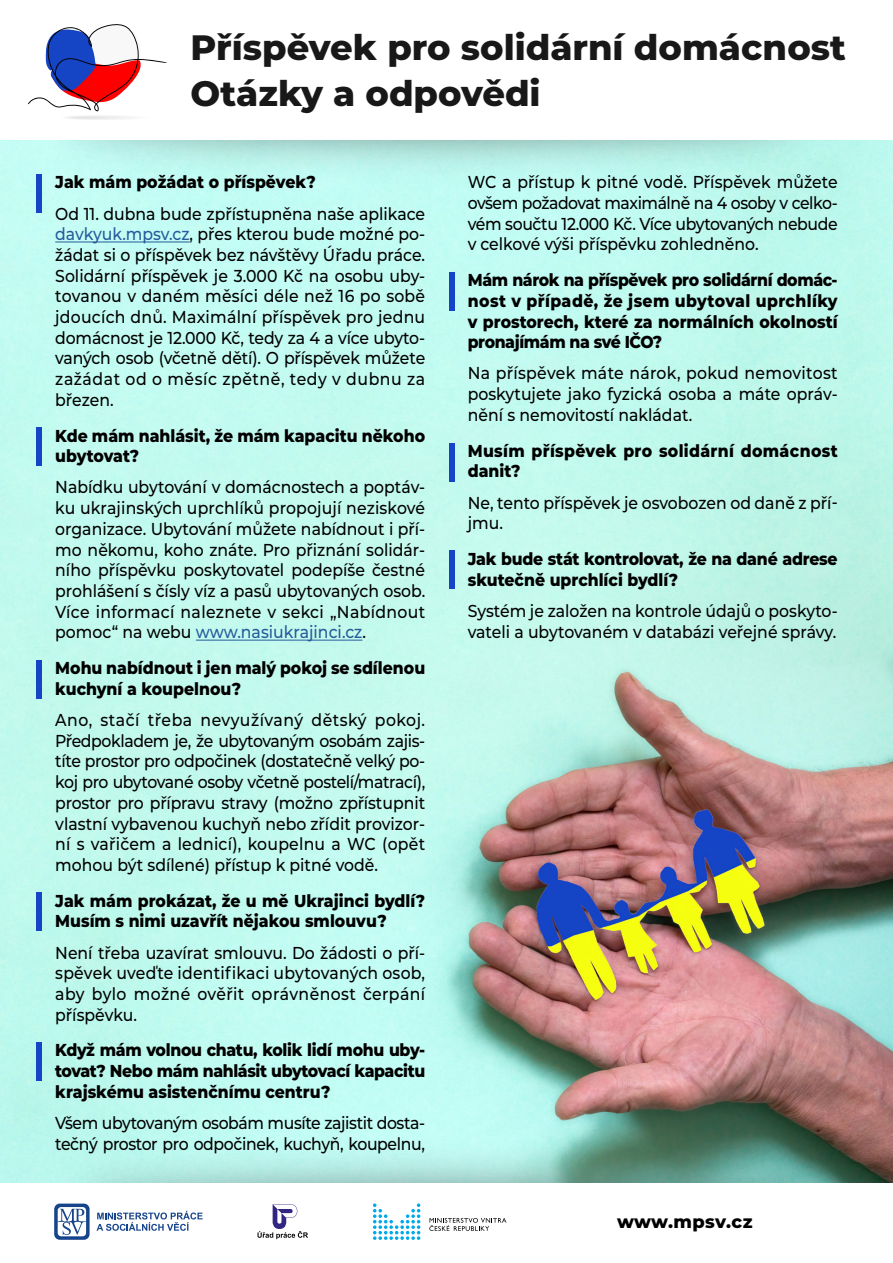
<style>
.page{position:relative;width:893px;height:1263px;background:#fff}
.page>*{position:absolute;margin:0;border:0;box-sizing:border-box;transform-origin:0 0}
.t1{font:800 35.25px/46px "Montserrat";color:#181818}
.t2{font:800 17.7px "Montserrat";letter-spacing:.02em;color:#000}
.t3{font:500 17.25px/20.7px "Montserrat";color:#000;text-align:justify;scale:.91 1}
.t4{font:800 17.25px/20.7px "Montserrat";color:#000;scale:.91 1}
.t5{font:500 17.25px/20.7px "Montserrat";letter-spacing:-.025em;color:#000;scale:.91 1}
.t6{font:800 17.25px/20.7px "Montserrat";letter-spacing:.02em;color:#000;scale:.91 1}
.s1{color:#275b9b}
</style>
<div class="page">
<img style="left:0;top:141px;width:893px;height:1041px">
<svg style="left:54px;top:1203px;width:36px;height:37px"></svg>
<svg style="left:97px;top:1211px;width:106px;height:20px"></svg>
<svg style="left:257px;top:1204px;width:51px;height:35px"></svg>
<svg style="left:429px;top:1218px;width:77px;height:13px"></svg>
<svg style="left:373px;top:1203px;width:47px;height:37px"></svg>
<svg style="left:28px;top:24px;width:139px;height:87px"></svg>
<img style="left:50px;top:141px;width:783px;height:68px">
<div style="left:37px;top:175px;width:5px;height:38px;background:#1544c6"></div>
<div style="left:37px;top:427px;width:5px;height:38px;background:#1544c6"></div>
<div style="left:449px;top:273px;width:6px;height:38px;background:#1544c6"></div>
<div style="left:449px;top:443px;width:6px;height:38px;background:#1544c6"></div>
<div style="left:449px;top:550px;width:6px;height:38px;background:#1544c6"></div>
<div style="left:37px;top:660px;width:5px;height:38px;background:#1544c6"></div>
<div style="left:37px;top:892px;width:5px;height:38px;background:#1544c6"></div>
<div style="left:37px;top:1043px;width:5px;height:38px;background:#1544c6"></div>
<img style="left:63px;top:1114px;width:784px;height:68px">
<hr style="left:55px;top:242px;width:135px;height:1px;background:#275b9b">
<hr style="left:196px;top:640px;width:166px;height:1px;background:#275b9b">
<h1 class="t1" style="left:190px;top:23px;width:657px">Příspěvek pro solidární domácnost<br>Otázky a odpovědi</h1>
<p class="t4" style="left:55px;top:171px;width:288px">Jak mám požádat o příspěvek?</p>
<p class="t3" style="left:55px;top:202px;width:408px">Od 11. dubna bude zpřístupněna naše aplikace <span class="s1">davkyuk.mpsv.cz</span>, přes kterou bude možné po&shy;žádat si o příspěvek bez návštěvy Úřadu práce.<br>Solidární příspěvek je 3.000 Kč na osobu uby&shy;tovanou v daném měsíci déle než 16 po sobě jdoucích dnů. Maximální příspěvek pro jednu domácnost je 12.000 Kč, tedy za 4 a více ubyto&shy;vaných osob (včetně dětí). O příspěvek můžete zažádat od o měsíc zpětně, tedy v dubnu za březen.</p>
<p class="t4" style="left:55px;top:424px;width:408px">Kde mám nahlásit, že mám kapacitu někoho ubytovat?</p>
<p class="t3" style="left:55px;top:476px;width:408px">Nabídku ubytování v domácnostech a poptáv&shy;ku ukrajinských uprchlíků propojují neziskové organizace. Ubytování můžete nabídnout i pří&shy;mo někomu, koho znáte. Pro přiznání solidár&shy;ního příspěvku poskytovatel podepíše čestné prohlášení s čísly víz a pasů ubytovaných osob.<br>Více informací naleznete v sekci „Nabídnout pomoc“ na webu <span class="s1">www.nasiukrajinci.cz</span>.</p>
<p class="t4" style="left:55px;top:657px;width:408px">Mohu nabídnout i jen malý pokoj se sdílenou kuchyní a koupelnou?</p>
<p class="t3" style="left:55px;top:709px;width:408px">Ano, stačí třeba nevyužívaný dětský pokoj.<br>Předpokladem je, že ubytovaným osobám zajis&shy;títe prostor pro odpočinek (dostatečně velký po&shy;koj pro ubytované osoby včetně postelí/matrací), prostor pro přípravu stravy (možno zpřístupnit vlastní vybavenou kuchyň nebo zřídit provizor&shy;ní s vařičem a lednicí), koupelnu a WC (opět mohou být sdílené) přístup k pitné vodě.</p>
<p class="t4" style="left:55px;top:889px;width:408px">Jak mám prokázat, že u mě Ukrajinci bydlí?<br>Musím s nimi uzavřít nějakou smlouvu?</p>
<p class="t3" style="left:55px;top:941px;width:408px">Není třeba uzavírat smlouvu. Do žádosti o pří&shy;spěvek uveďte identifikaci ubytovaných osob, aby bylo možné ověřit oprávněnost čerpání příspěvku.</p>
<p class="t4" style="left:55px;top:1039px;width:408px;text-align:justify">Když mám volnou chatu, kolik lidí mohu uby&shy;tovat? Nebo mám nahlásit ubytovací kapacitu krajskému asistenčnímu centru?</p>
<p class="t5" style="left:55px;top:1112px;width:408px">Všem ubytovaným osobám musíte zajistit dosta&shy;tečný prostor pro odpočinek, kuchyň, koupelnu,</p>
<p class="t3" style="left:468px;top:171px;width:408px">WC a přístup k pitné vodě. Příspěvek můžete ovšem požadovat maximálně na 4 osoby v celko&shy;vém součtu 12.000 Kč. Více ubytovaných nebude v celkové výši příspěvku zohledněno.</p>
<p class="t4" style="left:468px;top:269px;width:408px;text-align:justify">Mám nárok na příspěvek pro solidární domác&shy;nost v případě, že jsem ubytoval uprchlíky v prostorech, které za normálních okolností pronajímám na své IČO?</p>
<p class="t3" style="left:468px;top:362px;width:408px">Na příspěvek máte nárok, pokud nemovitost poskytujete jako fyzická osoba a máte opráv&shy;nění s nemovitostí nakládat.</p>
<p class="t6" style="left:468px;top:439px;width:408px">Musím příspěvek pro solidární domácnost danit?</p>
<p class="t3" style="left:468px;top:491px;width:408px">Ne, tento příspěvek je osvobozen od daně z pří&shy;jmu.</p>
<p class="t4" style="left:468px;top:547px;width:408px">Jak bude stát kontrolovat, že na dané adrese skutečně uprchlíci bydlí?</p>
<p class="t3" style="left:468px;top:600px;width:408px">Systém je založen na kontrole údajů o poskyto&shy;vateli a ubytovaném v databázi veřejné správy.</p>
<p class="t2" style="left:617px;top:1208px;width:137px">www.mpsv.cz</p>
</div>
